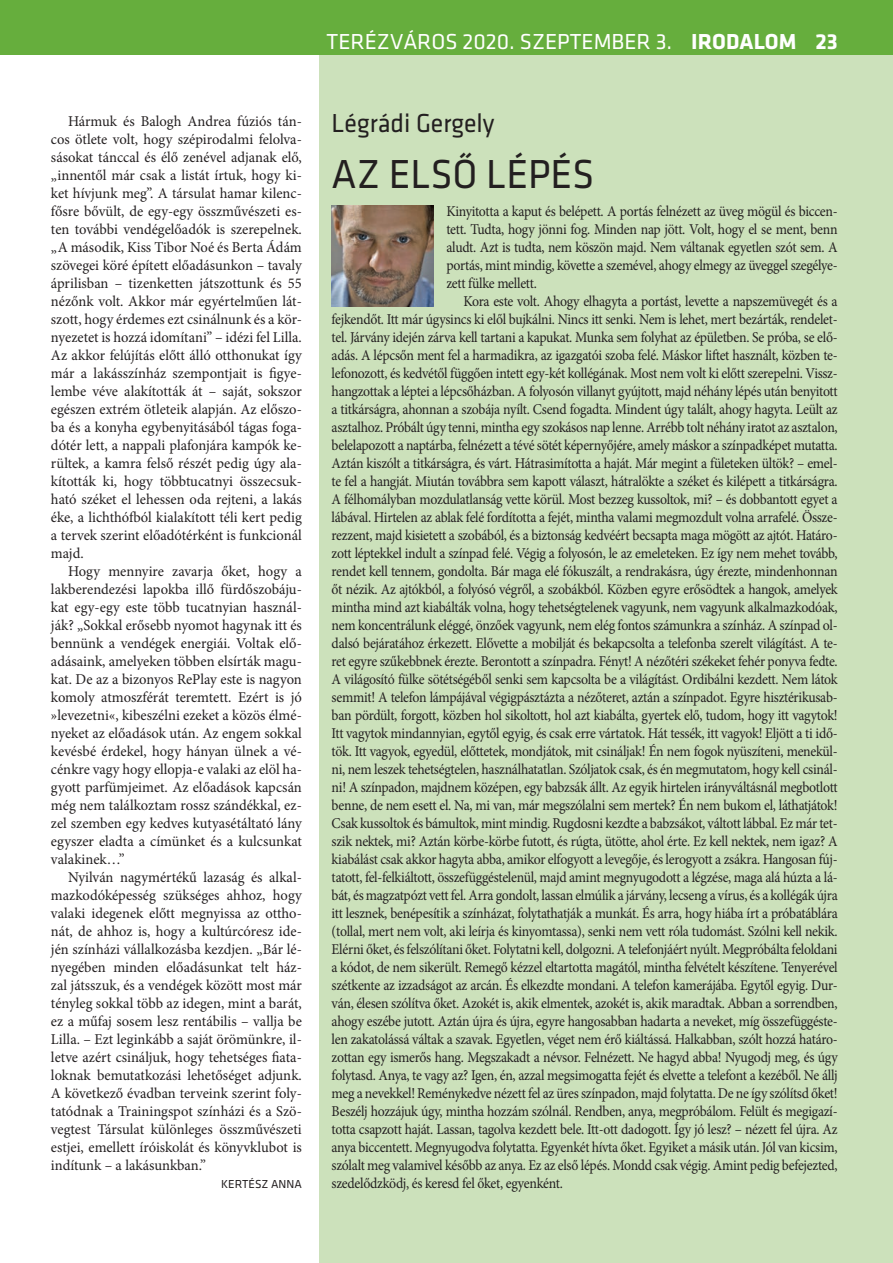
<style>
.page{position:relative;width:893px;height:1263px;background:#fff}
.page>*{position:absolute;margin:0;border:0;box-sizing:border-box;transform-origin:0 0}
.t1{font:42px "Klavika Basic";color:#231f20;scale:.96 1}
.t2{font:27px "Klavika Basic";color:#231f20;scale:.96 1}
.t3{font:22.5px "Klavika Basic";color:#fff}
.t4{font:15px/18px "Minion Pro";letter-spacing:-.01em;color:#231f20;text-align:justify;scale:.92 1}
.t5{font:15px/18px "Minion Pro";letter-spacing:-.01em;color:#231f20;text-align:justify}
.t6{font:12px "Klavika Basic";color:#231f20}
.s1{font-weight:700}
</style>
<div class="page">
<div style="left:0;top:0;width:893px;height:55px;background:#66ae3d"></div>
<div style="left:319px;top:55px;width:574px;height:1208px;background:#cce1bb"></div>
<img style="left:332px;top:205px;width:102px;height:101px">
<h3 class="t3" style="left:327px;top:30px;width:512px">TERÉZVÁROS 2020. SZEPTEMBER 3. <span class="s1">IRODALOM 23</span></h3>
<p class="t5" style="left:51px;top:112px;width:252px;text-indent:17px">Hármuk és Balogh Andrea fúziós tán&shy;cos ötlete volt, hogy szépirodalmi felolva&shy;sásokat tánccal és élő zenével adjanak elő, „innentől már csak a listát írtuk, hogy ki&shy;ket hívjunk meg”. A társulat hamar kilenc&shy;fősre bővült, de egy-egy összművészeti es&shy;ten további vendégelőadók is szerepelnek. „A második, Kiss Tibor Noé és Berta Ádám szövegei köré épített előadásunkon – tavaly áprilisban – tizenketten játszottunk és 55 nézőnk volt. Akkor már egyértelműen lát&shy;szott, hogy érdemes ezt csinálnunk és a kör&shy;nyezetet is hozzá idomítani” – idézi fel Lilla.<br>Az akkor felújítás előtt álló otthonukat így már a lakásszínház szempontjait is figye&shy;lembe véve alakították át – saját, sokszor egészen extrém ötleteik alapján. Az előszo&shy;ba és a konyha egybenyitásából tágas foga&shy;dótér lett, a nappali plafonjára kampók ke&shy;rültek, a kamra felső részét pedig úgy ala&shy;kították ki, hogy többtucatnyi összecsuk&shy;ható széket el lehessen oda rejteni, a lakás éke, a lichthófból kialakított téli kert pedig a tervek szerint előadótérként is funkcionál majd.</p>
<p class="t5" style="left:51px;top:562px;width:252px;text-indent:17px">Hogy mennyire zavarja őket, hogy a lakberendezési lapokba illő fürdőszobáju&shy;kat egy-egy este több tucatnyian használ&shy;ják? „Sokkal erősebb nyomot hagynak itt és bennünk a vendégek energiái. Voltak elő&shy;adásaink, amelyeken többen elsírták magu&shy;kat. De az a bizonyos RePlay este is nagyon komoly atmoszférát teremtett. Ezért is jó »levezetni«, kibeszélni ezeket a közös élmé&shy;nyeket az előadások után. Az engem sokkal kevésbé érdekel, hogy hányan ülnek a vé&shy;cénkre vagy hogy ellopja-e valaki az elöl ha&shy;gyott parfümjeimet. Az előadások kapcsán még nem találkoztam rossz szándékkal, ez&shy;zel szemben egy kedves kutyasétáltató lány egyszer eladta a címünket és a kulcsunkat valakinek…”</p>
<p class="t5" style="left:51px;top:868px;width:252px;text-indent:17px">Nyilván nagymértékű lazaság és alkal&shy;mazkodóképesség szükséges ahhoz, hogy valaki idegenek előtt megnyissa az ottho&shy;nát, de ahhoz is, hogy a kultúrcóresz ide&shy;jén színházi vállalkozásba kezdjen. „Bár lé&shy;nyegében minden előadásunkat telt ház&shy;zal játsszuk, és a vendégek között most már tényleg sokkal több az idegen, mint a barát, ez a műfaj sosem lesz rentábilis – vallja be Lilla. – Ezt leginkább a saját örömünkre, il&shy;letve azért csináljuk, hogy tehetséges fiata&shy;loknak bemutatkozási lehetőséget adjunk.<br>A következő évadban terveink szerint foly&shy;tatódnak a Trainingspot színházi és a Szö&shy;vegtest Társulat különleges összművészeti estjei, emellett íróiskolát és könyvklubot is indítunk – a lakásunkban.”</p>
<p class="t6" style="left:221px;top:1178px;width:82px">KERTÉSZ ANNA</p>
<h2 class="t2" style="left:332px;top:109px;width:171px">Légrádi Gergely</h2>
<h1 class="t1" style="left:332px;top:152px;width:275px">AZ ELSŐ LÉPÉS</h1>
<p class="t4" style="left:446px;top:202px;width:427px">Kinyitotta a kaput és belépett. A portás felnézett az üveg mögül és biccen&shy;tett. Tudta, hogy jönni fog. Minden nap jött. Volt, hogy el se ment, benn aludt. Azt is tudta, nem köszön majd. Nem váltanak egyetlen szót sem. A portás, mint mindig, követte a szemével, ahogy elmegy az üveggel szegélye&shy;zett fülke mellett.</p>
<p class="t4" style="left:332px;top:292px;width:552px;text-indent:132px">Kora este volt. Ahogy elhagyta a portást, levette a napszemüvegét és a fejkendőt. Itt már úgysincs ki elől bujkálni. Nincs itt senki. Nem is lehet, mert bezárták, rendelet&shy;tel. Járvány idején zárva kell tartani a kapukat. Munka sem folyhat az épületben. Se próba, se elő&shy;adás. A lépcsőn ment fel a harmadikra, az igazgatói szoba felé. Máskor liftet használt, közben te&shy;lefonozott, és kedvétől függően intett egy-két kollégának. Most nem volt ki előtt szerepelni. Vissz&shy;hangzottak a léptei a lépcsőházban. A folyosón villanyt gyújtott, majd néhány lépés után benyitott a titkárságra, ahonnan a szobája nyílt. Csend fogadta. Mindent úgy talált, ahogy hagyta. Leült az asztalhoz. Próbált úgy tenni, mintha egy szokásos nap lenne. Arrébb tolt néhány iratot az asztalon, belelapozott a naptárba, felnézett a tévé sötét képernyőjére, amely máskor a színpadképet mutatta.<br>Aztán kiszólt a titkárságra, és várt. Hátrasimította a haját. Már megint a fületeken ültök? – emel&shy;te fel a hangját. Miután továbbra sem kapott választ, hátralökte a széket és kilépett a titkárságra.<br>A félhomályban mozdulatlanság vette körül. Most bezzeg kussoltok, mi? – és dobbantott egyet a lábával. Hirtelen az ablak felé fordította a fejét, mintha valami megmozdult volna arrafelé. Össze&shy;rezzent, majd kisietett a szobából, és a biztonság kedvéért becsapta maga mögött az ajtót. Határo&shy;zott léptekkel indult a színpad felé. Végig a folyosón, le az emeleteken. Ez így nem mehet tovább, rendet kell tennem, gondolta. Bár maga elé fókuszált, a rendrakásra, úgy érezte, mindenhonnan őt nézik. Az ajtókból, a folyósó végről, a szobákból. Közben egyre erősödtek a hangok, amelyek mintha mind azt kiabálták volna, hogy tehetségtelenek vagyunk, nem vagyunk alkalmazkodóak, nem koncentrálunk eléggé, önzőek vagyunk, nem elég fontos számunkra a színház. A színpad ol&shy;dalsó bejáratához érkezett. Elővette a mobilját és bekapcsolta a telefonba szerelt világítást. A te&shy;ret egyre szűkebbnek érezte. Berontott a színpadra. Fényt! A nézőtéri székeket fehér ponyva fedte.<br>A világosító fülke sötétségéből senki sem kapcsolta be a világítást. Ordibálni kezdett. Nem látok semmit! A telefon lámpájával végigpásztázta a nézőteret, aztán a színpadot. Egyre hisztérikusab&shy;ban pördült, forgott, közben hol sikoltott, hol azt kiabálta, gyertek elő, tudom, hogy itt vagytok!<br>Itt vagytok mindannyian, egytől egyig, és csak erre vártatok. Hát tessék, itt vagyok! Eljött a ti idő&shy;tök. Itt vagyok, egyedül, előttetek, mondjátok, mit csináljak! Én nem fogok nyüszíteni, menekül&shy;ni, nem leszek tehetségtelen, használhatatlan. Szóljatok csak, és én megmutatom, hogy kell csinál&shy;ni! A színpadon, majdnem középen, egy babzsák állt. Az egyik hirtelen irányváltásnál megbotlott benne, de nem esett el. Na, mi van, már megszólalni sem mertek? Én nem bukom el, láthatjátok!<br>Csak kussoltok és bámultok, mint mindig. Rugdosni kezdte a babzsákot, váltott lábbal. Ez már tet&shy;szik nektek, mi? Aztán körbe-körbe futott, és rúgta, ütötte, ahol érte. Ez kell nektek, nem igaz? A kiabálást csak akkor hagyta abba, amikor elfogyott a levegője, és lerogyott a zsákra. Hangosan fúj&shy;tatott, fel-felkiáltott, összefüggéstelenül, majd amint megnyugodott a légzése, maga alá húzta a lá&shy;bát, és magzatpózt vett fel. Arra gondolt, lassan elmúlik a járvány, lecseng a vírus, és a kollégák újra itt lesznek, benépesítik a színházat, folytathatják a munkát. És arra, hogy hiába írt a próbatáblára (tollal, mert nem volt, aki leírja és kinyomtassa), senki nem vett róla tudomást. Szólni kell nekik.<br>Elérni őket, és felszólítani őket. Folytatni kell, dolgozni. A telefonjáért nyúlt. Megpróbálta feloldani a kódot, de nem sikerült. Remegő kézzel eltartotta magától, mintha felvételt készítene. Tenyerével szétkente az izzadságot az arcán. És elkezdte mondani. A telefon kamerájába. Egytől egyig. Dur&shy;ván, élesen szólítva őket. Azokét is, akik elmentek, azokét is, akik maradtak. Abban a sorrendben, ahogy eszébe jutott. Aztán újra és újra, egyre hangosabban hadarta a neveket, míg összefüggéste&shy;len zakatolássá váltak a szavak. Egyetlen, véget nem érő kiáltássá. Halkabban, szólt hozzá határo&shy;zottan egy ismerős hang. Megszakadt a névsor. Felnézett. Ne hagyd abba! Nyugodj meg, és úgy folytasd. Anya, te vagy az? Igen, én, azzal megsimogatta fejét és elvette a telefont a kezéből. Ne állj meg a nevekkel! Reménykedve nézett fel az üres színpadon, majd folytatta. De ne így szólítsd őket!<br>Beszélj hozzájuk úgy, mintha hozzám szólnál. Rendben, anya, megpróbálom. Felült és megigazí&shy;totta csapzott haját. Lassan, tagolva kezdett bele. Itt-ott dadogott. Így jó lesz? – nézett fel újra. Az anya biccentett. Megnyugodva folytatta. Egyenkét hívta őket. Egyiket a másik után. Jól van kicsim, szólalt meg valamivel később az anya. Ez az első lépés. Mondd csak végig. Amint pedig befejezted, szedelődzködj, és keresd fel őket, egyenként.</p>
</div>
